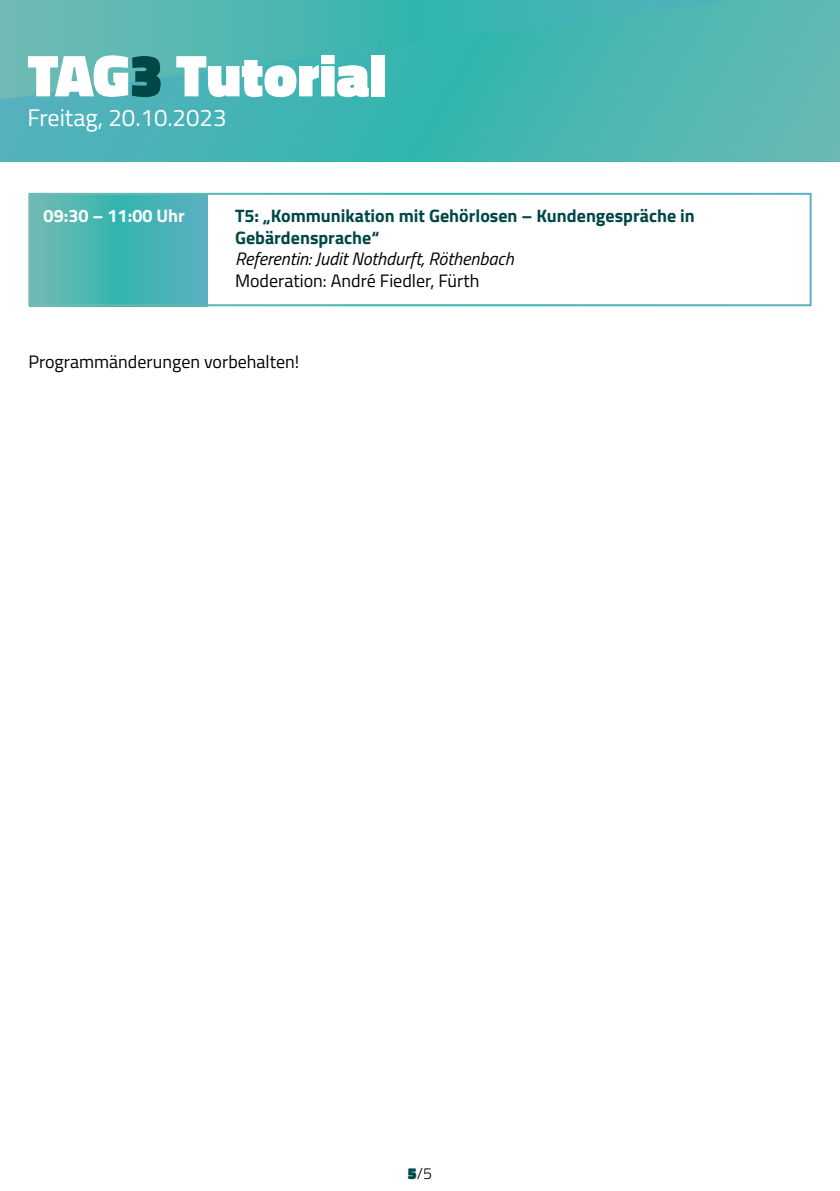
<style>
.page{position:relative;width:840px;height:1191px;background:#fff}
.page>*{position:absolute;margin:0;border:0;box-sizing:border-box;transform-origin:0 0}
.t1{font:900 60px "Titillium Web";color:#fff}
.t2{font:24px "Titillium Web";color:#fff}
.Titel_Vortrag{font:700 18px/21.6px "Titillium Web";color:#004747}
.t3{font:18px "Titillium Web";color:#000}
.Redner_in{font:italic 18px "Titillium Web";color:#000}
.t4{font:700 18px "Titillium Web";color:#fff}
.Redner_in-2{font:300 16px "Titillium Web";color:#000}
.s1{color:#004747}
.s2{font-weight:900;color:#004747}
</style>
<div class="page">
<svg style="left:0;top:0;width:839px;height:162px;background:#4cb6b2"></svg>
<svg style="left:31px;top:196px;width:177px;height:107px;background:#4db5b4"></svg>
<div style="left:28px;top:193px;width:783px;height:113px;border:2px solid #fff"></div>
<p class="t1" style="left:27px;top:31px;width:360px">TAG<span class="s1">3</span> Tutorial</p>
<p class="t2" style="left:27px;top:100px;width:200px">Freitag, 20.10.2023</p>
<p class="t4" style="left:44px;top:202px;width:143px">09:30 – 11:00 Uhr</p>
<p class="Titel_Vortrag" style="left:235px;top:204px;width:461px">T5: „Kommunikation mit Gehörlosen – Kundengespräche in<br>Gebärdensprache“</p>
<p class="Redner_in" style="left:235px;top:246px;width:280px">Referentin: Judit Nothdurft, Röthenbach</p>
<p class="t3" style="left:235px;top:268px;width:246px">Moderation: André Fiedler, Fürth</p>
<p class="t3" style="left:28px;top:348px;width:272px">Programmänderungen vorbehalten!</p>
<p class="Redner_in-2" style="left:407px;top:1162px;width:26px"><span class="s2">5</span>/5</p>
</div>
